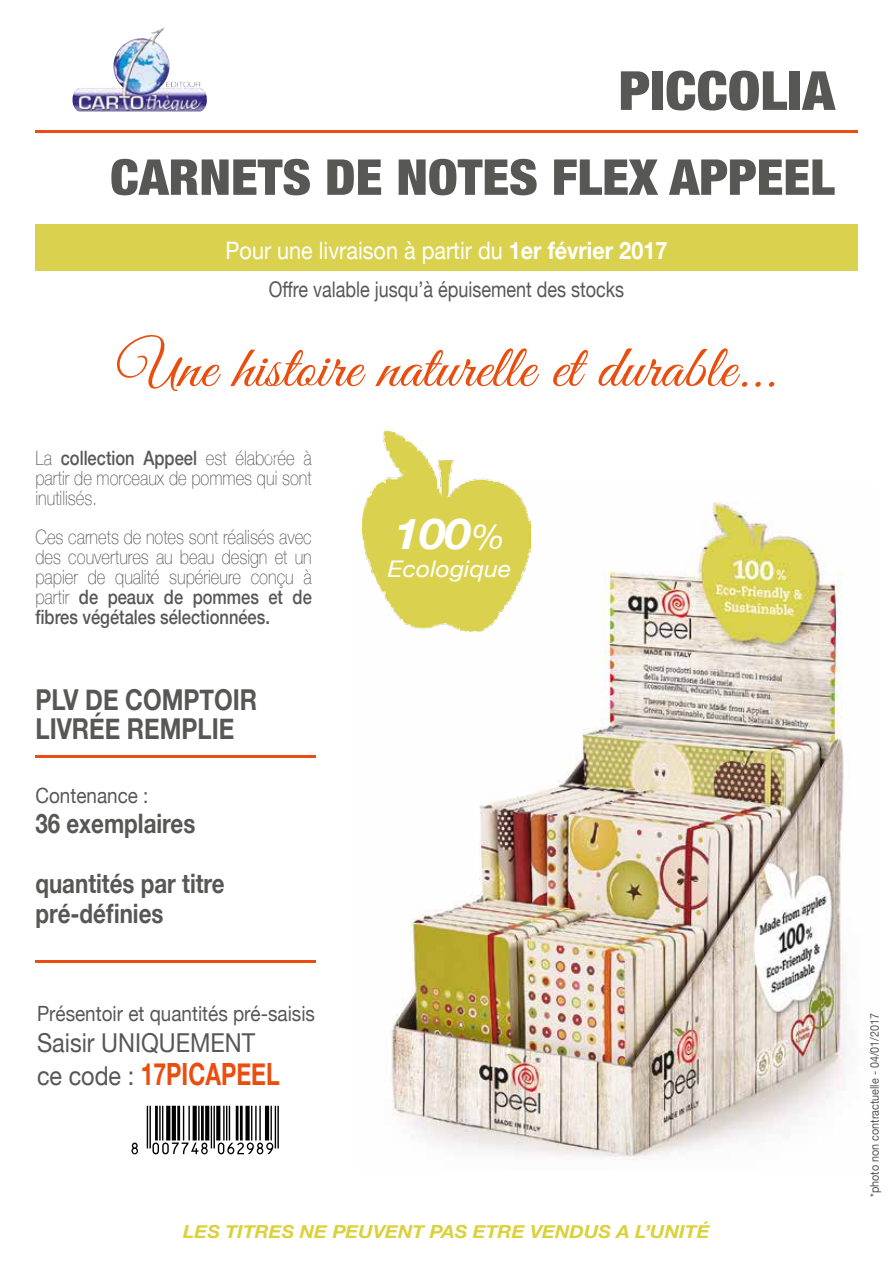
<style>
.page{position:relative;width:893px;height:1263px;background:#fff}
.page>*{position:absolute;margin:0;border:0;box-sizing:border-box;transform-origin:0 0}
.t1{font:60px "Great Vibes";color:#e94e0f;scale:1.08 1}
.t2{font:900 condensed 54px "Helvetica Neue";color:#575756;scale:1.08 1}
.t3{font:52.05px "Ean P36 Lfz";color:#000}
.t4{font:900 condensed 49.5px "Helvetica Neue";color:#575756;scale:1.08 1}
.t5{font:italic 700 42.6px "Helvetica Neue";color:#fff;scale:1.08 1}
.t6{font:700 30.6px "Helvetica Neue";color:#e94e0f;scale:.75 1}
.t7{font:700 28.8px/28.8px "Helvetica Neue";color:#575756;scale:.83 1}
.t8{font:700 26.85px/30px "Helvetica Neue";color:#575756;scale:.83 1}
.t9{font:26.1px "Helvetica Neue";color:#575756;scale:.9 1}
.t10{font:24px "Helvetica Neue";color:#fff;scale:.9 1}
.t11{font:italic 22.95px "Helvetica Neue";color:#fff;scale:1.08 1}
.t12{font:21.6px "Helvetica Neue";color:#575756;scale:.83 1}
.t13{font:21px "Helvetica Neue";color:#575756;scale:.9 1}
.t14{font:100 19.8px/19.8px "Helvetica Neue";color:#575756;text-align:justify;scale:.83 1}
.t15{font:italic 700 18px "Helvetica Neue";color:#dad13b;scale:1.08 1}
.t16{font:15.15px "Times";color:#fff}
.t17{font:12px "Helvetica Neue";color:#575756;scale:.9 1}
.s1{font-weight:700}
.s2{font-weight:500}
.s3{font-weight:400;font-size:26.1px;color:#575756}
.s4{font-weight:400;font-size:34.35px}
</style>
<div class="page">
<img style="left:150px;top:27px;width:15px;height:6px">
<div style="left:35px;top:224px;width:822px;height:47px;background:#dad24e"></div>
<img style="left:391px;top:502px;width:455px;height:658px">
<hr style="left:35px;top:130px;width:822px;height:2px;background:#e94e0f">
<hr style="left:35px;top:755px;width:281px;height:3px;background:#e94e0f">
<hr style="left:35px;top:961px;width:281px;height:2px;background:#e94e0f">
<img style="left:362px;top:430px;width:169px;height:201px">
<h2 class="t2" style="left:619px;top:46px;width:202px">PICCOLIA</h2>
<h3 class="t4" style="left:110px;top:136px;width:672px">CARNETS DE NOTES FLEX APPEEL</h3>
<p class="t10" style="left:226px;top:234px;width:492px">Pour une livraison à partir du <span class="s1">1er février 2017</span></p>
<p class="t12" style="left:269px;top:274px;width:430px">Offre valable jusqu’à épuisement des stocks</p>
<h1 class="t1" style="left:117px;top:335px;width:611px">Une histoire naturelle et durable...</h1>
<p class="t16" style="left:266px;top:441px;width:13px">®</p>
<p class="t14" style="left:35px;top:448px;width:335px">La <span class="s2">collection Appeel</span> est élaborée à partir de morceaux de pommes qui sont inutilisés.</p>
<p class="t14" style="left:35px;top:527px;width:335px">Ces carnets de notes sont réalisés avec des couvertures au beau design et un papier de qualité supérieure conçu à partir <span class="s2">de peaux de pommes et de fibres végétales sélectionnées.</span></p>
<h3 class="t7" style="left:35px;top:686px;width:269px">PLV DE COMPTOIR<br>LIVRÉE REMPLIE</h3>
<p class="t13" style="left:35px;top:780px;width:127px">Contenance :</p>
<h3 class="t8" style="left:35px;top:809px;width:194px">36 exemplaires</h3>
<h3 class="t8" style="left:35px;top:869px;width:230px">quantités par titre pré-définies</h3>
<p class="t13" style="left:37px;top:998px;width:310px">Présentoir et quantités pré-saisis</p>
<h3 class="t9" style="left:37px;top:1024px;width:244px">Saisir UNIQUEMENT</h3>
<h3 class="t6" style="left:37px;top:1050px;width:325px"><span class="s3">ce code :</span> 17PICAPEEL</h3>
<h3 class="t3" style="left:131px;top:1106px;width:149px">,:AKHROI=U[W^]^:</h3>
<h3 class="t5" style="left:394px;top:501px;width:104px">100<span class="s4">%</span></h3>
<p class="t11" style="left:388px;top:552px;width:116px">Ecologique</p>
<p class="t15" style="left:183px;top:1218px;width:489px">LES TITRES NE PEUVENT PAS ETRE VENDUS A L’UNITÉ</p>
<p class="t17" style="left:866px;top:1197px;width:206px;rotate:-90deg">*photo non contractuelle - 04/01/2017</p>
</div>
